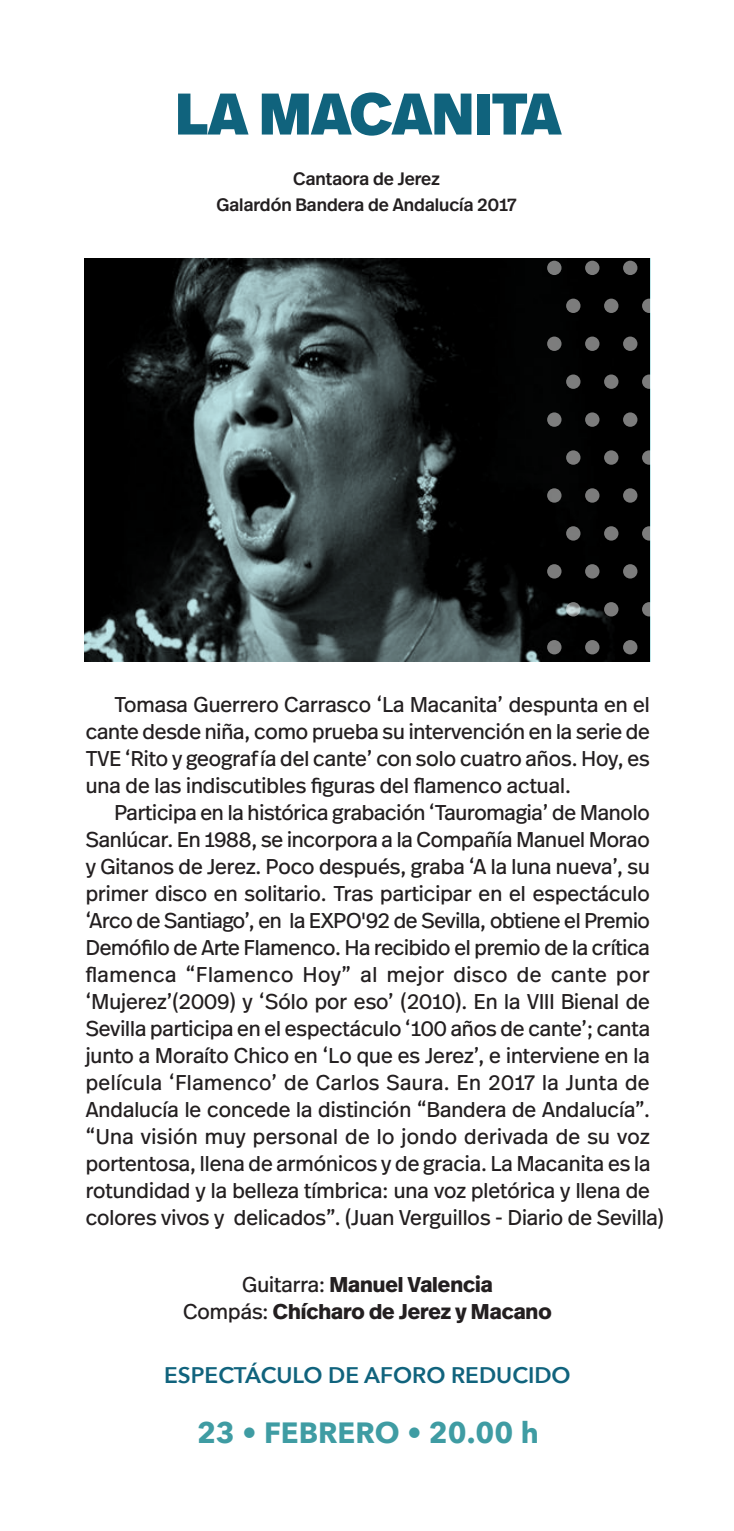
<style>
.page{position:relative;width:734px;height:1531px;background:#fff}
.page>*{position:absolute;margin:0;border:0;box-sizing:border-box;transform-origin:0 0}
.t1{font:900 58.5px "Real Head Pro";letter-spacing:.005em;color:#10637d}
.t2{font:700 29.25px "Avenir Next";color:#3f9ca3}
.t3{font:600 22.5px "Avenir Next";color:#10637d}
.t4{font:21.38px/27px "Real Head Pro";color:#231f20;text-align:justify}
.t5{font:700 21.38px/27px "Real Head Pro";color:#231f20;text-align:center}
.t6{font:500 18px/25.9px "Real Head Pro";color:#231f20;text-align:center}
.s1{font-weight:400}
</style>
<div class="page">
<svg style="left:84px;top:258px;width:566px;height:403px;background:#212828"></svg>
<div style="left:547px;top:261px;width:14px;height:14px;background:#7c7d7d;border-radius:50%"></div>
<div style="left:585px;top:261px;width:14px;height:14px;background:#7c7c7c;border-radius:50%"></div>
<div style="left:623px;top:261px;width:14px;height:14px;background:#7c7c7c;border-radius:50%"></div>
<div style="left:566px;top:299px;width:14px;height:14px;background:#7c7c7c;border-radius:50%"></div>
<div style="left:604px;top:299px;width:14px;height:14px;background:#7c7c7c;border-radius:50%"></div>
<svg style="left:642px;top:299px;width:14px;height:14px"></svg>
<div style="left:547px;top:336px;width:14px;height:15px;background:#7d7d7d;border-radius:50%"></div>
<div style="left:585px;top:336px;width:14px;height:15px;background:#7c7c7c;border-radius:50%"></div>
<div style="left:623px;top:336px;width:14px;height:15px;background:#7c7c7c;border-radius:50%"></div>
<div style="left:566px;top:374px;width:14px;height:15px;background:#7c7d7d;border-radius:50%"></div>
<div style="left:604px;top:374px;width:14px;height:15px;background:#7c7c7c;border-radius:50%"></div>
<svg style="left:642px;top:374px;width:14px;height:15px"></svg>
<div style="left:547px;top:412px;width:14px;height:15px;background:#7d7e7e;border-radius:50%"></div>
<div style="left:585px;top:412px;width:14px;height:15px;background:#7c7c7c;border-radius:50%"></div>
<div style="left:623px;top:412px;width:14px;height:15px;background:#7c7c7c;border-radius:50%"></div>
<div style="left:566px;top:450px;width:14px;height:15px;background:#7d7d7d;border-radius:50%"></div>
<div style="left:604px;top:450px;width:14px;height:15px;background:#7c7c7c;border-radius:50%"></div>
<svg style="left:642px;top:450px;width:14px;height:15px"></svg>
<div style="left:547px;top:488px;width:14px;height:15px;background:#7d7d7d;border-radius:50%"></div>
<div style="left:585px;top:488px;width:14px;height:15px;background:#7c7c7c;border-radius:50%"></div>
<div style="left:623px;top:488px;width:14px;height:15px;background:#7c7c7c;border-radius:50%"></div>
<div style="left:566px;top:526px;width:14px;height:15px;background:#7c7c7c;border-radius:50%"></div>
<div style="left:604px;top:526px;width:14px;height:15px;background:#7c7c7c;border-radius:50%"></div>
<svg style="left:642px;top:526px;width:14px;height:15px"></svg>
<div style="left:547px;top:564px;width:14px;height:14px;background:#7c7c7c;border-radius:50%"></div>
<div style="left:585px;top:564px;width:14px;height:14px;background:#7c7c7c;border-radius:50%"></div>
<div style="left:623px;top:564px;width:14px;height:14px;background:#7c7c7c;border-radius:50%"></div>
<svg style="left:566px;top:602px;width:14px;height:14px"></svg>
<div style="left:604px;top:602px;width:14px;height:14px;background:#7c7c7c;border-radius:50%"></div>
<svg style="left:642px;top:602px;width:14px;height:14px"></svg>
<div style="left:547px;top:640px;width:14px;height:14px;background:#7d7d7d;border-radius:50%"></div>
<div style="left:585px;top:640px;width:14px;height:14px;background:#7c7c7c;border-radius:50%"></div>
<div style="left:623px;top:640px;width:14px;height:14px;background:#7c7c7c;border-radius:50%"></div>
<h1 class="t1" style="left:175px;top:81px;width:387px">LA MACANITA</h1>
<p class="t6" style="left:216px;top:167px;width:301px">Cantaora de Jerez<br>Galardón Bandera de Andalucía 2017</p>
<p class="t4" style="left:86px;top:691px;width:565px;text-indent:29px">Tomasa Guerrero Carrasco ‘La Macanita’ despunta en el cante desde niña, como prueba su intervención en la serie de TVE ‘Rito y geografía del cante’ con solo cuatro años. Hoy, es una de las indiscutibles figuras del flamenco actual.</p>
<p class="t4" style="left:86px;top:799px;width:579px;text-align:left;text-indent:29px">Participa en la histórica grabación ‘Tauromagia’ de Manolo Sanlúcar. En 1988, se incorpora a la Compañía Manuel Morao y Gitanos de Jerez. Poco después, graba ‘A la luna nueva’, su primer disco en solitario. Tras participar en el espectáculo ‘Arco de Santiago’, en la EXPO'92 de Sevilla, obtiene el Premio Demófilo de Arte Flamenco. Ha recibido el premio de la crítica flamenca “Flamenco Hoy” al mejor disco de cante por ‘Mujerez’(2009) y ‘Sólo por eso’ (2010). En la VIII Bienal de Sevilla participa en el espectáculo ‘100 años de cante’; canta junto a Moraíto Chico en ‘Lo que es Jerez’, e interviene en la película ‘Flamenco’ de Carlos Saura. En 2017 la Junta de Andalucía le concede la distinción “Bandera de Andalucía”. “Una visión muy personal de lo jondo derivada de su voz portentosa, llena de armónicos y de gracia. La Macanita es la rotundidad y la belleza tímbrica: una voz pletórica y llena de colores vivos y delicados”. (Juan Verguillos - Diario de Sevilla)</p>
<p class="t5" style="left:183px;top:1272px;width:370px"><span class="s1">Guitarra:</span> Manuel Valencia<br><span class="s1">Compás:</span> Chícharo de Jerez y Macano</p>
<p class="t3" style="left:164px;top:1363px;width:408px">ESPECTÁCULO DE AFORO REDUCIDO</p>
<h2 class="t2" style="left:197px;top:1415px;width:343px">23 ï FEBRERO ï 20.00 h</h2>
</div>
